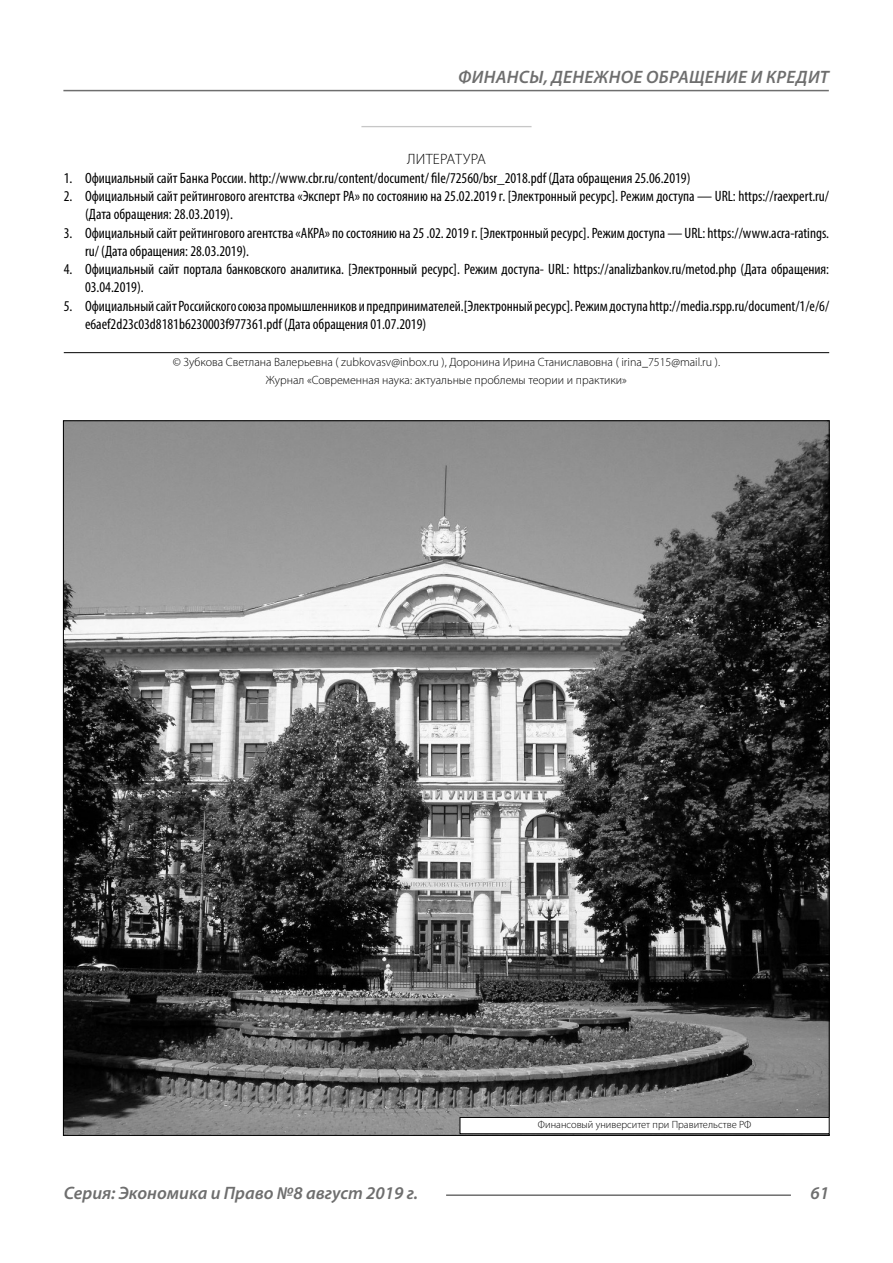
<style>
.page{position:relative;width:893px;height:1263px;background:#fff}
.page>*{position:absolute;margin:0;border:0;box-sizing:border-box;transform-origin:0 0}
.t1{font:italic 600 18px "Myriad Pro";color:#6e6e6e}
.t2{font:condensed 15px/18.3px "Myriad Pro";color:#000}
.Literature{font:300 15px "Myriad Pro";letter-spacing:.02em;color:#000}
.Copy{font:300 12px/18.3px "Myriad Pro";color:#000;text-align:center}
.Author-doc{font:300 10.5px "Myriad Pro";color:#000}
</style>
<div class="page">
<div style="left:361px;top:126px;width:170px;height:6px;background:#c7c7c7"></div>
<div style="left:64px;top:127px;width:765px;height:1136px;background:#fff"></div>
<hr style="left:64px;top:352px;width:765px;height:1px;background:#000">
<hr style="left:63px;top:90px;width:766px;height:1px;background:#6e6e6e">
<hr style="left:446px;top:1194px;width:345px;height:2px;background:#6e6e6e">
<img style="left:65px;top:422px;width:763px;height:712px">
<div style="left:460px;top:1117px;width:369px;height:17px;background:#fff"></div>
<div style="left:460px;top:1117px;width:370px;height:17px;border:1px solid #000"></div>
<p class="t1" style="left:458px;top:66px;width:27px">Финанс</p>
<p class="t1" style="left:530px;top:66px;width:35px">ы, денежное</p>
<p class="t1" style="left:646px;top:66px;width:12px">обра</p>
<p class="t1" style="left:689px;top:66px;width:28px">щение</p>
<p class="t1" style="left:751px;top:66px;width:27px">и кредит</p>
<p class="Literature" style="left:407px;top:150px;width:80px">ЛИТЕРАТУРА</p>
<p class="t2" style="left:64px;top:168px;width:628px">1. Официальный сайт Банка России. http://www.cbr.ru/content/document/ file/72560/bsr_2018.pdf (Дата обращения 25.06.2019)</p>
<p class="t2" style="left:85px;top:187px;width:746px;text-indent:-21px">2. Официальный сайт рейтингового агентства «Эксперт РА» по состоянию на 25.02.2019 г. [Электронный ресурс]. Режим доступа — URL: https://raexpert.ru/ (Дата обращения: 28.03.2019).</p>
<p class="t2" style="left:85px;top:223px;width:746px;text-indent:-21px">3. Официальный сайт рейтингового агентства «АКРА» по состоянию на 25 .02. 2019 г. [Электронный ресурс]. Режим доступа — URL: https://www.acra-ratings. ru/ (Дата обращения: 28.03.2019).</p>
<p class="t2" style="left:85px;top:260px;width:746px;text-indent:-21px">4. Официальный сайт портала банковского аналитика. [Электронный ресурс]. Режим доступа- URL: https://analizbankov.ru/metod.php (Дата обращения:<br>03.04.2019).</p>
<p class="t2" style="left:85px;top:296px;width:746px;text-indent:-21px">5. Официальный сайт Российского союза промышленников и предпринимателей.[Электронный ресурс]. Режим доступа http://media.rspp.ru/document/1/e/6/ e6aef2d23c03d8181b6230003f977361.pdf (Дата обращения 01.07.2019)</p>
<p class="Copy" style="left:173px;top:352px;width:549px">© Зубкова Светлана Валерьевна ( zubkovasv@inbox.ru ), Доронина Ирина Станиславовна ( irina_7515@mail.ru ).<br>Журнал «Современная наука: актуальные проблемы теории и практики»</p>
<p class="Author-doc" style="left:538px;top:1118px;width:215px">Финансовый университет при Правительстве РФ</p>
<p class="t1" style="left:64px;top:1182px;width:356px">Серия: Экономика и Право №8 август 2019 г.</p>
<p class="t1" style="left:810px;top:1182px;width:20px">61</p>
</div>
